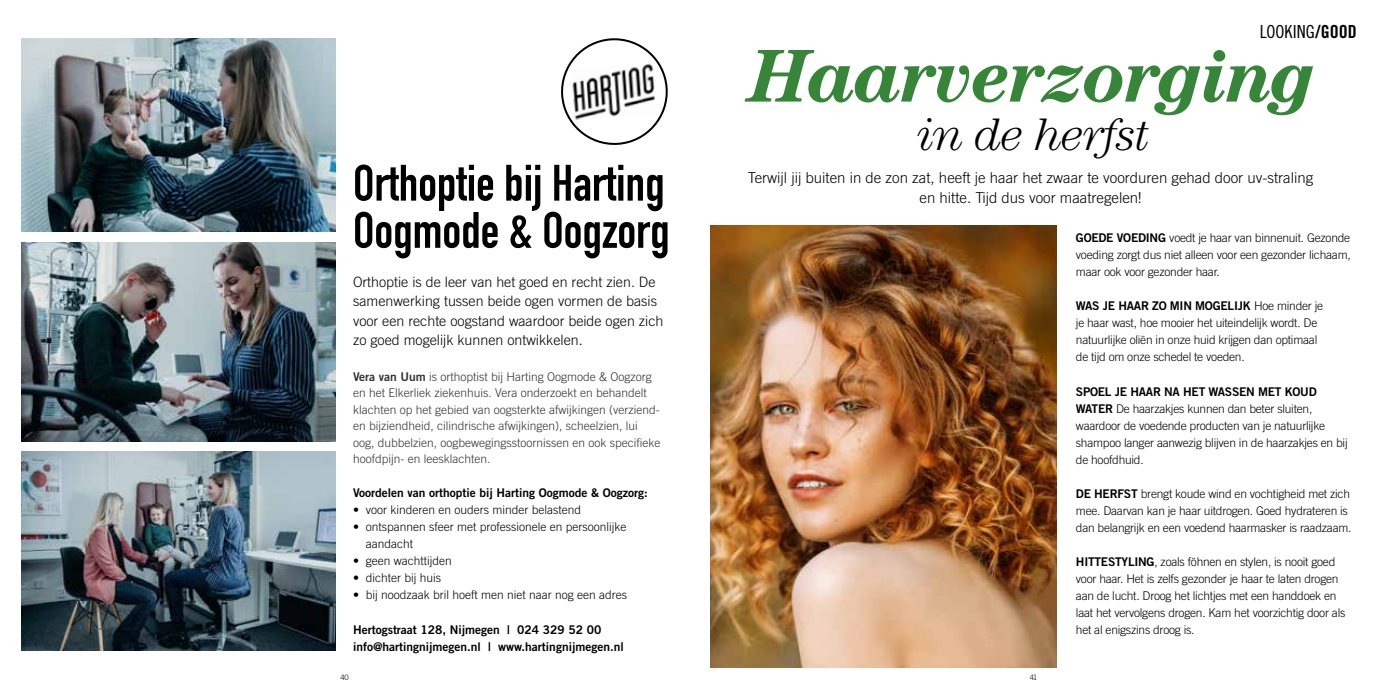
<style>
.page{position:relative;width:1378px;height:689px;background:#fff}
.page>*{position:absolute;margin:0;border:0;box-sizing:border-box;transform-origin:0 0}
.t1{font:italic 700 75px "Century Std";letter-spacing:-.03em;color:#368538}
.t2{font:700 50.4px/47.1px "DIN Condensed";color:#000}
.t3{font:italic 300 46.5px "Century Std";letter-spacing:-.02em;color:#000}
.t4{font:18px "Trade Gothic LT Std Cn 18";color:#000}
.t5{font:300 15px/19.5px "Trade Gothic LT Std";color:#000;text-align:center}
.t6{font:300 14.25px/19.5px "Trade Gothic LT Std";color:#000}
.t7{font:300 12px/17px "Trade Gothic LT Std";letter-spacing:-.02em;color:#000}
.t8{font:300 12px/16.5px "Trade Gothic LT Std";color:#323232}
.t9{font:300 12px/17px "Trade Gothic LT Std";color:#000}
.t10{font:12px/17px "Trade Gothic LT Std Bd 2";color:#000}
.t11{font:12px "Trade Gothic LT Std Bd 2";letter-spacing:-.02em;color:#000}
.t12{font:300 7.5px "Trade Gothic LT Std";color:#000}
.s1{font-family:"Trade Gothic LT Std Bd 2";font-weight:400}
.s2{font-family:"Trade Gothic LT Std Bd Cn 20"}
.s3{font-family:"Trade Gothic LT Std";font-weight:300}
</style>
<div class="page">
<img style="left:710px;top:225px;width:347px;height:443px">
<svg style="left:561px;top:38px;width:107px;height:107px"></svg>
<img style="left:21px;top:38px;width:315px;height:194px">
<img style="left:21px;top:242px;width:315px;height:199px">
<img style="left:21px;top:452px;width:315px;height:199px">
<h2 class="t2" style="left:353px;top:159px;width:318px">Orthoptie bij Harting<br>Oogmode &amp; Oogzorg</h2>
<p class="t6" style="left:353px;top:272px;width:312px">Orthoptie is de leer van het goed en recht zien. De samenwerking tussen beide ogen vormen de basis voor een rechte oogstand waardoor beide ogen zich zo goed mogelijk kunnen ontwikkelen.</p>
<p class="t8" style="left:353px;top:368px;width:309px"><span class="s1">Vera van Uum</span> is orthoptist bij Harting Oogmode &amp; Oogzorg en het Elkerliek ziekenhuis. Vera onderzoekt en behandelt klachten op het gebied van oogsterkte afwijkingen (verziend&shy;en bijziendheid, cilindrische afwijkingen), scheelzien, lui oog, dubbelzien, oogbewegingsstoornissen en ook specifieke hoofdpijn- en leesklachten.</p>
<p class="t10" style="left:353px;top:484px;width:296px">Voordelen van orthoptie bij Harting Oogmode &amp; Oogzorg:</p>
<p class="t9" style="left:353px;top:501px;width:230px">• voor kinderen en ouders minder belastend</p>
<p class="t9" style="left:366px;top:518px;width:262px;text-indent:-13px">• ontspannen sfeer met professionele en persoonlijke aandacht</p>
<p class="t9" style="left:353px;top:552px;width:100px">• geen wachttijden</p>
<p class="t9" style="left:353px;top:569px;width:90px">• dichter bij huis</p>
<p class="t9" style="left:353px;top:586px;width:276px">• bij noodzaak bril hoeft men niet naar nog een adres</p>
<p class="t10" style="left:353px;top:621px;width:272px">Hertogstraat 128, Nijmegen | 024 329 52 00 info@hartingnijmegen.nl | www.hartingnijmegen.nl</p>
<h3 class="t4" style="left:1259px;top:21px;width:99px">LOOKING<span class="s2">/GOOD</span></h3>
<h1 class="t1" style="left:749px;top:32px;width:569px">Haarverzorging</h1>
<h3 class="t3" style="left:917px;top:107px;width:234px">in de herfst</h3>
<p class="t5" style="left:748px;top:168px;width:567px">Terwijl jij buiten in de zon zat, heeft je haar het zwaar te voorduren gehad door uv-straling en hitte. Tijd dus voor maatregelen!</p>
<p class="t7" style="left:1076px;top:229px;width:276px;text-align:justify"><span class="s1">GOEDE VOEDING</span> voedt je haar van binnenuit. Gezonde voeding zorgt dus niet alleen voor een gezonder lichaam, maar ook voor gezonder haar.</p>
<p class="t11" style="left:1076px;top:299px;width:249px">WAS JE HAAR ZO MIN MOGELIJK <span class="s3">Hoe minder je</span></p>
<p class="t7" style="left:1076px;top:314px;width:243px;text-align:justify">je haar wast, hoe mooier het uiteindelijk wordt. De natuurlijke oliën in onze huid krijgen dan optimaal de tijd om onze schedel te voeden.</p>
<p class="t11" style="left:1076px;top:384px;width:242px">SPOEL JE HAAR NA HET WASSEN MET KOUD</p>
<p class="t7" style="left:1076px;top:400px;width:273px"><span class="s1">WATER</span> De haarzakjes kunnen dan beter sluiten, waardoor de voedende producten van je natuurlijke shampoo langer aanwezig blijven in de haarzakjes en bij de hoofdhuid.</p>
<p class="t7" style="left:1076px;top:485px;width:277px"><span class="s1">DE HERFST</span> brengt koude wind en vochtigheid met zich mee. Daarvan kan je haar uitdrogen. Goed hydrateren is dan belangrijk en een voedend haarmasker is raadzaam.</p>
<p class="t7" style="left:1076px;top:553px;width:271px"><span class="s1">HITTESTYLING</span>, zoals föhnen en stylen, is nooit goed voor haar. Het is zelfs gezonder je haar te laten drogen aan de lucht. Droog het lichtjes met een handdoek en laat het vervolgens drogen. Kam het voorzichtig door als het al enigszins droog is.</p>
<p class="t12" style="left:340px;top:672px;width:10px">40</p>
<p class="t12" style="left:1029px;top:672px;width:9px">41</p>
</div>
